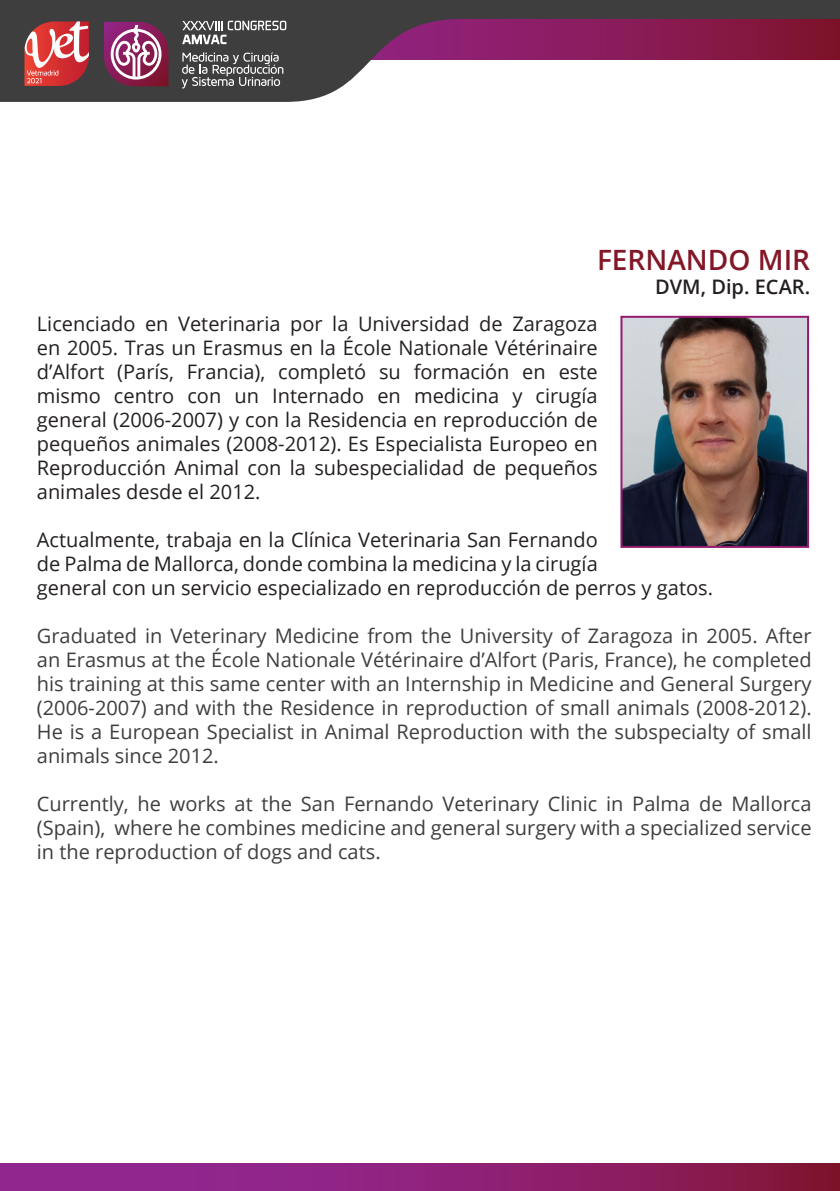
<style>
.page{position:relative;width:840px;height:1191px;background:#fff}
.page>*{position:absolute;margin:0;border:0;box-sizing:border-box;transform-origin:0 0}
.t1{font:600 28px "Open Sans";color:#821727}
.t2{font:20px/24px "Open Sans";color:#3e3e3f;text-align:justify}
.t3{font:20px/24px "Open Sans";color:#231f20;text-align:justify}
.t4{font:600 20px "Open Sans";color:#231f20}
</style>
<div class="page">
<svg style="left:0;top:0;width:839px;height:102px"></svg>
<svg style="left:0;top:1163px;width:839px;height:28px;background:#8d2072"></svg>
<svg style="left:24px;top:21px;width:65px;height:65px"></svg>
<svg style="left:181px;top:52px;width:102px;height:36px;background:#6b6b6c"></svg>
<svg style="left:182px;top:21px;width:104px;height:23px"></svg>
<svg style="left:104px;top:22px;width:64px;height:64px"></svg>
<img style="left:623px;top:319px;width:182px;height:226px">
<div style="left:620px;top:316px;width:188px;height:232px;border:2px solid #951b70"></div>
<p class="t1" style="left:596px;top:240px;width:214px">FERNANDO MIR</p>
<p class="t4" style="left:654px;top:273px;width:156px">DVM, Dip. ECAR.</p>
<p class="t3" style="left:37px;top:311px;width:562px">Licenciado en Veterinaria por la Universidad de Zaragoza en 2005. Tras un Erasmus en la École Nationale Vétérinaire d’Alfort (París, Francia), completó su formación en este mismo centro con un Internado en medicina y cirugía general (2006-2007) y con la Residencia en reproducción de pequeños animales (2008-2012). Es Especialista Europeo en Reproducción Animal con la subespecialidad de pequeños animales desde el 2012.</p>
<p class="t3" style="left:37px;top:527px;width:677px;text-align:left">Actualmente, trabaja en la Clínica Veterinaria San Fernando<br>de Palma de Mallorca, donde combina la medicina y la cirugía<br>general con un servicio especializado en reproducción de perros y gatos.</p>
<p class="t2" style="left:37px;top:623px;width:775px">Graduated in Veterinary Medicine from the University of Zaragoza in 2005. After an Erasmus at the École Nationale Vétérinaire d’Alfort (Paris, France), he completed his training at this same center with an Internship in Medicine and General Surgery (2006-2007) and with the Residence in reproduction of small animals (2008-2012).<br>He is a European Specialist in Animal Reproduction with the subspecialty of small animals since 2012.</p>
<p class="t2" style="left:37px;top:791px;width:775px">Currently, he works at the San Fernando Veterinary Clinic in Palma de Mallorca (Spain), where he combines medicine and general surgery with a specialized service in the reproduction of dogs and cats.</p>
</div>
